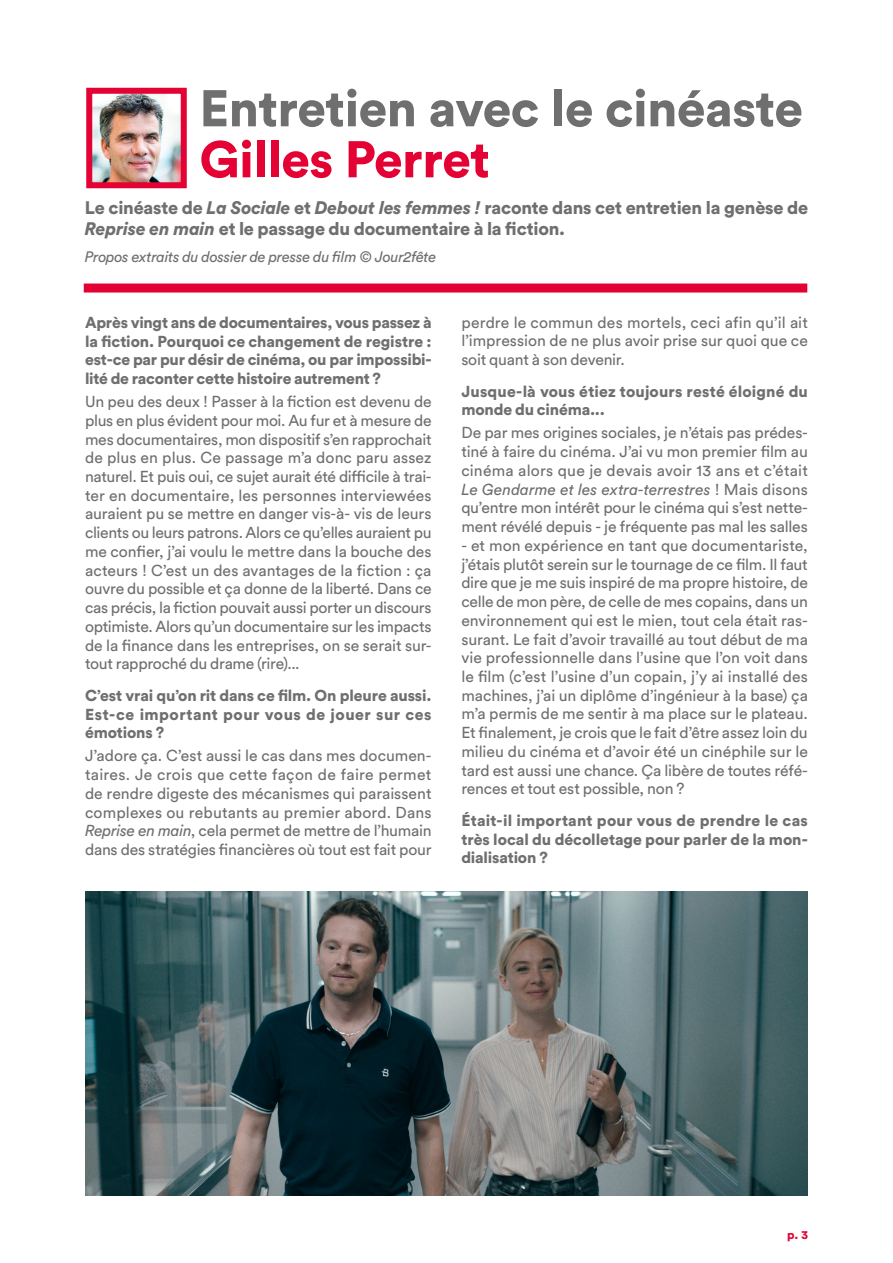
<style>
.page{position:relative;width:893px;height:1263px;background:#fff}
.page>*{position:absolute;margin:0;border:0;box-sizing:border-box;transform-origin:0 0}
.t1{font:51px "Circular Std Black";letter-spacing:-.01em;color:#706f6f}
.t2{font:51px "Circular Std Black";letter-spacing:-.01em;color:#e40234}
.t3{font:18px/21px "Circular Std Black";letter-spacing:-.01em;color:#706f6f}
.t4{font:15.75px/18.8px "Circular Std Book";letter-spacing:-.01em;color:#706f6f;text-align:justify}
.t5{font:15.75px/18.8px "Circular Std Black";letter-spacing:-.005em;color:#706f6f;text-align:justify}
.t6{font:15.75px "Circular Std Book Italic";color:#706f6f}
.t7{font:15px "Circular Std Book Italic";letter-spacing:-.02em;color:#706f6f}
.t8{font:12px "Circular Std Black";color:#e40234}
.s1{font-family:"Circular Std Black Italic"}
.s2{font-family:"Circular Std Book Italic"}
.s3{font-family:"Circular Std Book"}
</style>
<div class="page">
<div style="left:84px;top:284px;width:723px;height:9px;background:#e40234"></div>
<img style="left:85px;top:891px;width:723px;height:305px">
<img style="left:93px;top:95px;width:87px;height:86px">
<div style="left:86px;top:88px;width:101px;height:100px;border:6px solid #e40234"></div>
<h1 class="t1" style="left:200px;top:74px;width:605px">Entretien avec le cinéaste</h1>
<h1 class="t2" style="left:200px;top:125px;width:292px">Gilles Perret</h1>
<p class="t3" style="left:85px;top:197px;width:725px">Le cinéaste de <span class="s1">La Sociale</span> et <span class="s1">Debout les femmes !</span> raconte dans cet entretien la genèse de<br><span class="s1">Reprise en main</span> et le passage du documentaire à la fiction.</p>
<p class="t7" style="left:85px;top:247px;width:353px">Propos extraits du dossier de presse du film © Jour2fête</p>
<p class="t5" style="left:85px;top:312px;width:348px">Après vingt ans de documentaires, vous passez à la fiction. Pourquoi ce changement de registre : est-ce par pur désir de cinéma, ou par impossibi&shy;lité de raconter cette histoire autrement ?</p>
<p class="t4" style="left:85px;top:392px;width:348px">Un peu des deux ! Passer à la fiction est devenu de plus en plus évident pour moi. Au fur et à mesure de mes documentaires, mon dispositif s’en rapprochait de plus en plus. Ce passage m’a donc paru assez naturel. Et puis oui, ce sujet aurait été difficile à trai&shy;ter en documentaire, les personnes interviewées auraient pu se mettre en danger vis-à- vis de leurs clients ou leurs patrons. Alors ce qu’elles auraient pu me confier, j’ai voulu le mettre dans la bouche des acteurs ! C’est un des avantages de la fiction : ça ouvre du possible et ça donne de la liberté. Dans ce cas précis, la fiction pouvait aussi porter un discours optimiste. Alors qu’un documentaire sur les impacts de la finance dans les entreprises, on se serait sur&shy;tout rapproché du drame (rire)...</p>
<p class="t5" style="left:85px;top:686px;width:348px">C’est vrai qu’on rit dans ce film. On pleure aussi.<br>Est-ce important pour vous de jouer sur ces émotions ?</p>
<p class="t4" style="left:85px;top:746px;width:348px">J’adore ça. C’est aussi le cas dans mes documen&shy;taires. Je crois que cette façon de faire permet de rendre digeste des mécanismes qui paraissent complexes ou rebutants au premier abord. Dans <span class="s2">Reprise en main</span>, cela permet de mettre de l’humain dans des stratégies financières où tout est fait pour</p>
<p class="t4" style="left:461px;top:312px;width:348px">perdre le commun des mortels, ceci afin qu’il ait l’impression de ne plus avoir prise sur quoi que ce soit quant à son devenir.</p>
<p class="t5" style="left:461px;top:381px;width:348px">Jusque-là vous étiez toujours resté éloigné du monde du cinéma...</p>
<p class="t4" style="left:461px;top:423px;width:348px">De par mes origines sociales, je n’étais pas prédes&shy;tiné à faire du cinéma. J’ai vu mon premier film au cinéma alors que je devais avoir 13 ans et c’était</p>
<p class="t6" style="left:461px;top:479px;width:348px">Le Gendarme et les extra-terrestres <span class="s3">! Mais disons</span></p>
<p class="t4" style="left:461px;top:498px;width:348px">qu’entre mon intérêt pour le cinéma qui s’est nette&shy;ment révélé depuis - je fréquente pas mal les salles</p>
<p class="t4" style="left:461px;top:536px;width:348px">- et mon expérience en tant que documentariste, j’étais plutôt serein sur le tournage de ce film. Il faut dire que je me suis inspiré de ma propre histoire, de celle de mon père, de celle de mes copains, dans un environnement qui est le mien, tout cela était ras&shy;surant. Le fait d’avoir travaillé au tout début de ma vie professionnelle dans l’usine que l’on voit dans le film (c’est l’usine d’un copain, j’y ai installé des machines, j’ai un diplôme d’ingénieur à la base) ça m’a permis de me sentir à ma place sur le plateau.<br>Et finalement, je crois que le fait d’être assez loin du milieu du cinéma et d’avoir été un cinéphile sur le tard est aussi une chance. Ça libère de toutes réfé&shy;rences et tout est possible, non ?</p>
<p class="t5" style="left:461px;top:811px;width:348px">Était-il important pour vous de prendre le cas très local du décolletage pour parler de la mon&shy;dialisation ?</p>
<p class="t8" style="left:787px;top:1226px;width:22px">p. 3</p>
</div>
